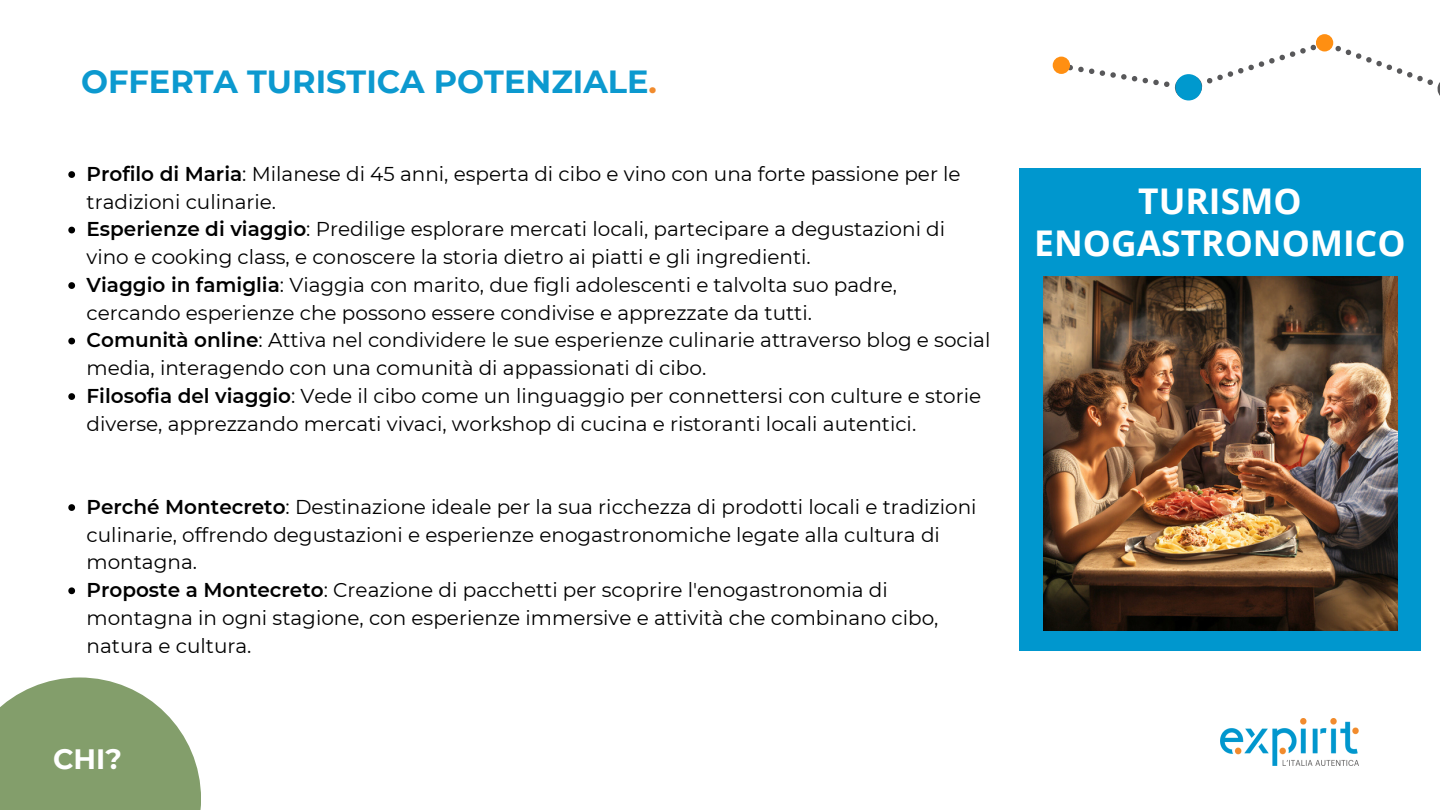
<style>
.page{position:relative;width:1440px;height:810px;background:#fff}
.page>*{position:absolute;margin:0;border:0;box-sizing:border-box;transform-origin:0 0}
.t1{font:700 35.4px/42px "Open Sans";color:#fff;text-align:center}
.t2{font:700 32px "Montserrat";color:#0c99cf}
.t3{font:700 28px "Montserrat";color:#fff}
.t4{font:20px/27.8px "Montserrat";color:#000}
.s1{color:#f18b2d}
.s2{font-weight:600}
</style>
<div class="page">
<svg style="left:1056px;top:44px;width:261px;height:57px"></svg>
<svg style="left:1325px;top:41px;width:115px;height:55px"></svg>
<div style="left:1175px;top:74px;width:27px;height:26px;background:#0099ce;border-radius:50%"></div>
<div style="left:1316px;top:34px;width:17px;height:17px;background:#ff8f12;border-radius:50%"></div>
<div style="left:1053px;top:57px;width:17px;height:17px;background:#ff8f12;border-radius:50%"></div>
<img style="left:1220px;top:719px;width:139px;height:46px">
<div style="left:0;top:677px;width:201px;height:133px;background:#839e6b"></div>
<svg style="left:68px;top:171px;width:7px;height:7px"></svg>
<svg style="left:68px;top:227px;width:7px;height:6px"></svg>
<svg style="left:68px;top:282px;width:7px;height:7px"></svg>
<svg style="left:68px;top:338px;width:7px;height:6px"></svg>
<svg style="left:68px;top:393px;width:7px;height:7px"></svg>
<svg style="left:68px;top:504px;width:7px;height:7px"></svg>
<svg style="left:68px;top:587px;width:7px;height:7px"></svg>
<div style="left:1019px;top:168px;width:402px;height:483px;background:#0097ce"></div>
<img style="left:1043px;top:276px;width:354px;height:354px">
<h2 class="t2" style="left:81px;top:62px;width:578px">OFFERTA TURISTICA POTENZIALE<span class="s1">.</span></h2>
<p class="t4" style="left:87px;top:160px;width:905px"><span class="s2">Profilo di Maria</span>: Milanese di 45 anni, esperta di cibo e vino con una forte passione per le tradizioni culinarie.<br><span class="s2">Esperienze di viaggio</span>: Predilige esplorare mercati locali, partecipare a degustazioni di vino e cooking class, e conoscere la storia dietro ai piatti e gli ingredienti.<br><span class="s2">Viaggio in famiglia</span>: Viaggia con marito, due figli adolescenti e talvolta suo padre, cercando esperienze che possono essere condivise e apprezzate da tutti.<br><span class="s2">Comunità online</span>: Attiva nel condividere le sue esperienze culinarie attraverso blog e social media, interagendo con una comunità di appassionati di cibo.<br><span class="s2">Filosofia del viaggio</span>: Vede il cibo come un linguaggio per connettersi con culture e storie diverse, apprezzando mercati vivaci, workshop di cucina e ristoranti locali autentici.</p>
<p class="t4" style="left:87px;top:493px;width:892px"><span class="s2">Perché Montecreto</span>: Destinazione ideale per la sua ricchezza di prodotti locali e tradizioni culinarie, offrendo degustazioni e esperienze enogastronomiche legate alla cultura di montagna.<br><span class="s2">Proposte a Montecreto</span>: Creazione di pacchetti per scoprire l'enogastronomia di montagna in ogni stagione, con esperienze immersive e attività che combinano cibo, natura e cultura.</p>
<h3 class="t3" style="left:53px;top:742px;width:70px">CHI?</h3>
<h1 class="t1" style="left:1034px;top:180px;width:373px">TURISMO<br>ENOGASTRONOMICO</h1>
</div>
